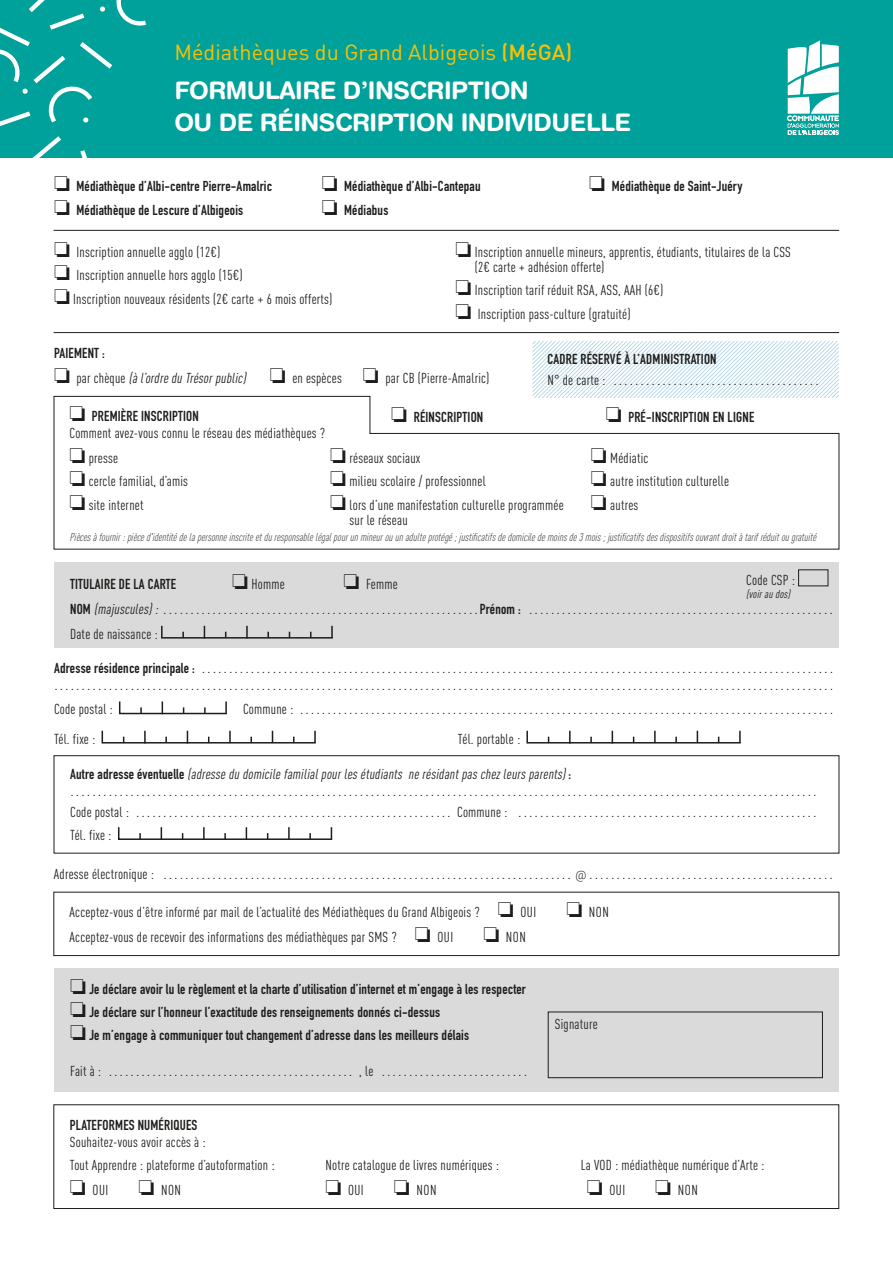
<style>
.page{position:relative;width:893px;height:1263px;background:#fff}
.page>*{position:absolute;margin:0;border:0;box-sizing:border-box;transform-origin:0 0}
.t1{font:700 24.15px/31.8px "Helvetica Rounded";letter-spacing:-.02em;color:#fff}
.t2{font:21.75px "DIN";color:#fbc100}
.t3{font:italic 300 15px/17.1px "DIN";color:#1d1d1b}
.t4{font:condensed 14.25px/23.5px "DIN Pro";letter-spacing:.015em;color:#1d1d1b}
.t5{font:700 14.25px/23.5px "DIN Condensed";letter-spacing:.015em;color:#1d1d1b}
.t6{font:italic condensed 14.25px "DIN Pro";color:#1d1d1b}
.t7{font:italic 300 11.25px "DIN Cond";color:#1d1d1b}
.t8{font:italic condensed 11.25px "DIN Pro";color:#1d1d1b}
.s1{font-weight:500}
.s2{font-family:"DIN Pro";font-weight:400;font-style:normal;font-stretch:condensed;font-size:14.25px}
.s3{font-style:italic}
.s4{font-family:"DIN Condensed";font-weight:700;font-style:normal;font-size:14.25px}
.s5{font-family:"DIN Pro";font-weight:400;font-stretch:condensed;font-size:14.25px}
.s6{font-family:"DIN Condensed";font-weight:700;font-style:normal;font-stretch:normal}
.s7{font-family:"Roboto";font-style:normal;font-size:12px}
</style>
<div class="page">
<div style="left:0;top:0;width:893px;height:215px;background:#00a19a"></div>
<svg style="left:0;top:0;width:151px;height:159px"></svg>
<div style="left:0;top:159px;width:893px;height:612px;background:#fff"></div>
<div style="left:54px;top:755px;width:785px;height:98px;border:1px solid #1d1d1b"></div>
<svg style="left:532px;top:342px;width:307px;height:54px"></svg>
<div style="left:54px;top:562px;width:785px;height:85px;background:#dadada"></div>
<svg style="left:161px;top:625px;width:172px;height:14px"></svg>
<svg style="left:119px;top:701px;width:108px;height:14px"></svg>
<svg style="left:101px;top:730px;width:215px;height:14px"></svg>
<svg style="left:526px;top:730px;width:215px;height:14px"></svg>
<svg style="left:118px;top:827px;width:215px;height:13px"></svg>
<div style="left:54px;top:892px;width:785px;height:64px;border:1px solid #1d1d1b"></div>
<hr style="left:54px;top:230px;width:785px;height:1px;background:#1d1d1b">
<hr style="left:54px;top:332px;width:785px;height:1px;background:#1d1d1b">
<svg style="left:54px;top:396px;width:785px;height:153px"></svg>
<div style="left:54px;top:968px;width:785px;height:124px;background:#dadada"></div>
<div style="left:548px;top:1011px;width:275px;height:67px;border:1px solid #1d1d1b"></div>
<svg style="left:787px;top:40px;width:52px;height:95px"></svg>
<div style="left:54px;top:1104px;width:785px;height:105px;border:1px solid #1d1d1b"></div>
<h2 class="t2" style="left:174px;top:39px;width:399px">Médiathèques du Grand Albigeois <span class="s1">(MéGA)</span></h2>
<h1 class="t1" style="left:174px;top:74px;width:458px">FORMULAIRE D’INSCRIPTION<br>OU DE RÉINSCRIPTION INDIVIDUELLE</h1>
<p class="t5" style="left:54px;top:174px;width:219px">❏ Médiathèque d’Albi-centre Pierre-Amalric ❏ Médiathèque de Lescure d’Albigeois</p>
<p class="t5" style="left:322px;top:174px;width:160px">❏ Médiathèque d’Albi-Cantepau ❏ Médiabus</p>
<p class="t5" style="left:589px;top:174px;width:155px">❏ Médiathèque de Saint-Juéry</p>
<p class="t4" style="left:54px;top:239px;width:280px">❏ Inscription annuelle agglo (12€)<br>❏ Inscription annuelle hors agglo (15€)<br>❏ Inscription nouveaux résidents (2€ carte + 6 mois offerts)</p>
<p class="t4" style="left:475px;top:243px;width:318px;line-height:15px;text-indent:-19px">❏ Inscription annuelle mineurs, apprentis, étudiants, titulaires de la CSS (2€ carte + adhésion offerte)</p>
<p class="t4" style="left:455px;top:278px;width:209px">❏ Inscription tarif réduit RSA, ASS, AAH (6€) ❏ Inscription pass-culture (gratuité)</p>
<p class="t5" style="left:547px;top:347px;width:171px">CADRE RÉSERVÉ À L’ADMINISTRATION</p>
<p class="t3" style="left:547px;top:370px;width:276px"><span class="s2">N° de carte :</span> .......................................</p>
<p class="t5" style="left:54px;top:341px;width:52px">PAIEMENT :</p>
<p class="t4" style="left:54px;top:365px;width:437px">❏ par chèque <span class="s3">(àl’ordreduTrésorpublic)</span> ❏ en espèces ❏ par CB (Pierre-Amalric)</p>
<p class="t5" style="left:69px;top:404px;width:131px">❏ PREMIÈRE INSCRIPTION</p>
<p class="t4" style="left:69px;top:420px;width:257px">Comment avez-vous connu le réseau des médiathèques ?</p>
<p class="t5" style="left:391px;top:405px;width:94px">❏ RÉINSCRIPTION</p>
<p class="t5" style="left:606px;top:405px;width:150px">❏ PRÉ-INSCRIPTION EN LIGNE</p>
<p class="t4" style="left:69px;top:445px;width:120px">❏ presse<br>❏ cercle familial, d’amis ❏ site internet</p>
<p class="t4" style="left:330px;top:445px;width:235px">❏ réseaux sociaux<br>❏ milieu scolaire / professionnel<br>❏ lors d’une manifestation culturelle programmée</p>
<p class="t4" style="left:349px;top:507px;width:60px">sur le réseau</p>
<p class="t4" style="left:591px;top:445px;width:140px">❏ Médiatic<br>❏ autre institution culturelle ❏ autres</p>
<p class="t7" style="left:69px;top:531px;width:751px">Piècesàfournir:pièced'identitédelapersonneinscriteetduresponsablelégalpourunmineurouunadulteprotégé;justificatifsdedomiciledemoinsde3mois;justificatifsdesdispositifsouvrantdroitàtarifréduitougratuité</p>
<p class="t5" style="left:70px;top:572px;width:107px">TITULAIRE DE LA CARTE</p>
<p class="t4" style="left:232px;top:571px;width:54px">❏ Homme</p>
<p class="t4" style="left:344px;top:571px;width:56px">❏ Femme</p>
<p class="t3" style="left:70px;top:599px;width:768px"><span class="s4">NOM</span> <span class="s5">(majuscules):</span>...........................................................<span class="s4">Prénom :</span> .........................................................</p>
<p class="t4" style="left:70px;top:621px;width:89px">Date de naissance :</p>
<p class="t4" style="left:746px;top:567px;width:50px">Code CSP :</p>
<p class="t8" style="left:746px;top:586px;width:48px">(voiraudos)</p>
<p class="t3" style="left:54px;top:659px;width:784px"><span class="s4">Adresse résidence principale :</span> ..................................................................................................................... ...............................................................................................................................................</p>
<p class="t4" style="left:54px;top:696px;width:60px">Code postal :</p>
<p class="t3" style="left:243px;top:700px;width:595px"><span class="s2">Commune :</span> ...................................................................................................</p>
<p class="t4" style="left:54px;top:726px;width:43px">Tél. fixe :</p>
<p class="t6" style="left:70px;top:764px;width:502px"><span class="s6">A u t r e a d r e s s e éve n t u e l l e</span> (adressedudomicilefamilialpourlesétudiants nerésidantpaschezleursparents) <span class="s6">:</span></p>
<p class="t3" style="left:70px;top:780px;width:751px;line-height:20.7px">.........................................................................................................................................<br><span class="s2">Code postal :</span> ........................................................... <span class="s2">Commune :</span> ........................................................</p>
<p class="t4" style="left:70px;top:822px;width:43px">Tél. fixe :</p>
<p class="t3" style="left:54px;top:865px;width:784px"><span class="s2">Adresse électronique :</span> ............................................................................ <span class="s7">@</span>..............................................</p>
<p class="t4" style="left:69px;top:899px;width:468px">Acceptez-vous d’être informé par mail de l’actualité des Médiathèques du Grand Albigeois ? ❏ OUI</p>
<p class="t4" style="left:566px;top:899px;width:44px">❏ NON</p>
<p class="t4" style="left:69px;top:924px;width:385px">Acceptez-vous de recevoir des informations des médiathèques par SMS ? ❏ OUI</p>
<p class="t4" style="left:483px;top:924px;width:44px">❏ NON</p>
<p class="t5" style="left:70px;top:977px;width:457px;line-height:23px">❏ Je déclare avoir lu le règlement et la charte d’utilisation d’internet et m’engage à les respecter ❏ Je déclare sur l’honneur l’exactitude des renseignements donnés ci-dessus<br>❏ Je m’engage à communiquer tout changement d’adresse dans les meilleurs délais</p>
<p class="t3" style="left:70px;top:1061px;width:462px"><span class="s2">Fait à :</span> .............................................. <span class="s2">, le</span> ............................</p>
<p class="t5" style="left:70px;top:1113px;width:129px">PLATEFORMES NUMÉRIQUES</p>
<p class="t4" style="left:70px;top:1129px;width:206px">Souhaitez-vous avoir accès à :<br>Tout Apprendre : plateforme d’autoformation :</p>
<p class="t4" style="left:70px;top:1177px;width:40px">❏ OUI</p>
<p class="t4" style="left:138px;top:1177px;width:44px">❏ NON</p>
<p class="t4" style="left:325px;top:1151px;width:175px;line-height:25px">Notre catalogue de livres numériques : ❏ OUI</p>
<p class="t4" style="left:394px;top:1177px;width:44px">❏ NON</p>
<p class="t4" style="left:555px;top:1011px;width:44px">Signature</p>
<p class="t4" style="left:587px;top:1151px;width:179px;line-height:25px;text-indent:-6px">La VOD : médiathèque numérique d’Arte : ❏ OUI</p>
<p class="t4" style="left:655px;top:1177px;width:44px">❏ NON</p>
</div>
